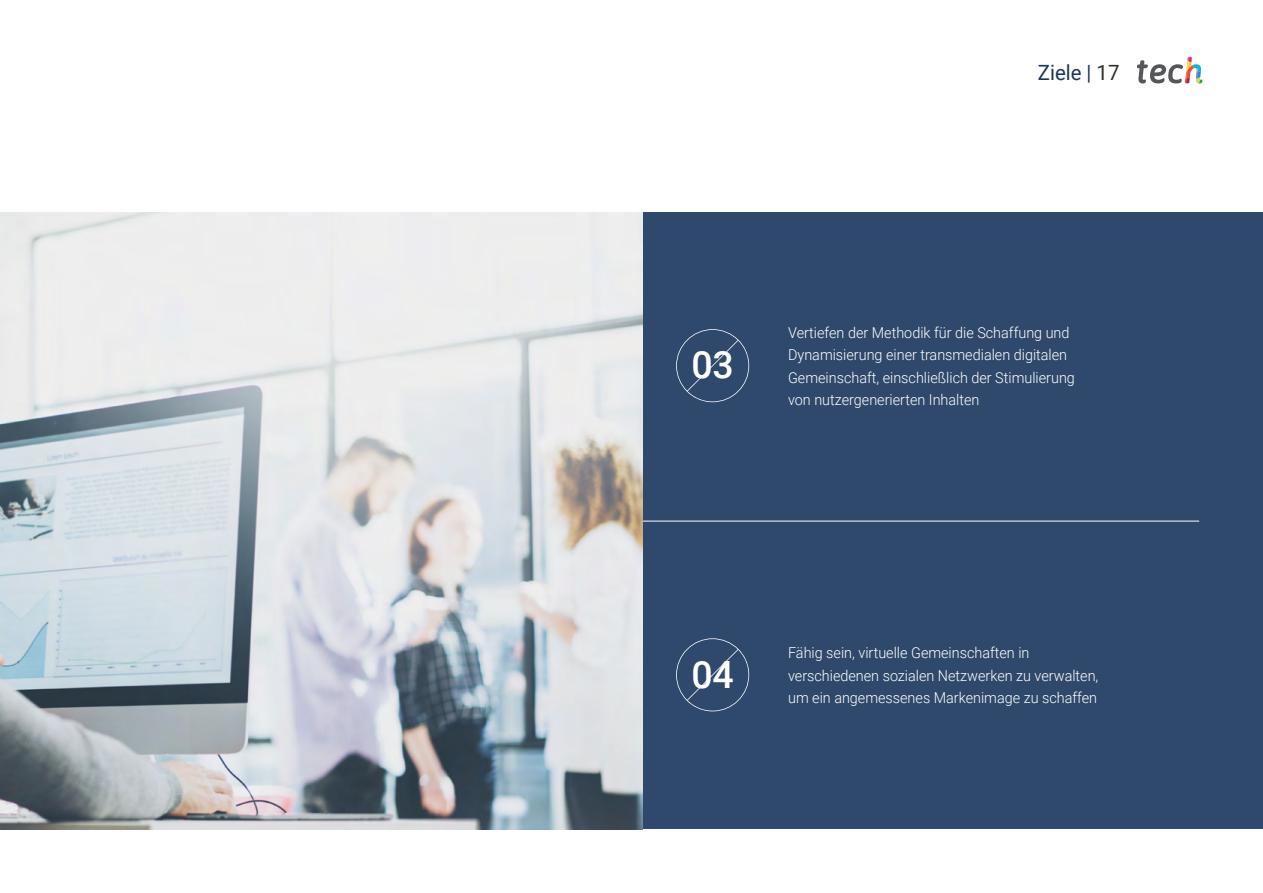
<style>
.page{position:relative;width:1263px;height:893px;background:#fff}
.page>*{position:absolute;margin:0;border:0;box-sizing:border-box;transform-origin:0 0}
.t1{font:500 37.5px "Roboto";color:#fff}
.t2{font:21px "Roboto";color:#1a355c}
.t3{font:300 15px/22.5px "Roboto";color:#fff;scale:.96 1}
.s1{color:#312e20}
</style>
<div class="page">
<svg style="left:1137px;top:57px;width:65px;height:27px"></svg>
<div style="left:642px;top:213px;width:621px;height:616px;background:#2e496b"></div>
<svg style="left:676px;top:638px;width:73px;height:73px"></svg>
<svg style="left:676px;top:329px;width:73px;height:73px"></svg>
<hr style="left:0;top:521px;width:1199px;height:1px;background:#fff">
<img style="left:0;top:213px;width:642px;height:616px">
<h2 class="t2" style="left:1038px;top:57px;width:83px">Ziele | <span class="s1">17</span></h2>
<h1 class="t1" style="left:691px;top:339px;width:44px">03</h1>
<p class="t3" style="left:788px;top:320px;width:300px">Vertiefen der Methodik für die Schaffung und Dynamisierung einer transmedialen digitalen Gemeinschaft, einschließlich der Stimulierung von nutzergenerierten Inhalten</p>
<h1 class="t1" style="left:691px;top:648px;width:44px">04</h1>
<p class="t3" style="left:788px;top:641px;width:325px">Fähig sein, virtuelle Gemeinschaften in verschiedenen sozialen Netzwerken zu verwalten, um ein angemessenes Markenimage zu schaffen</p>
</div>
